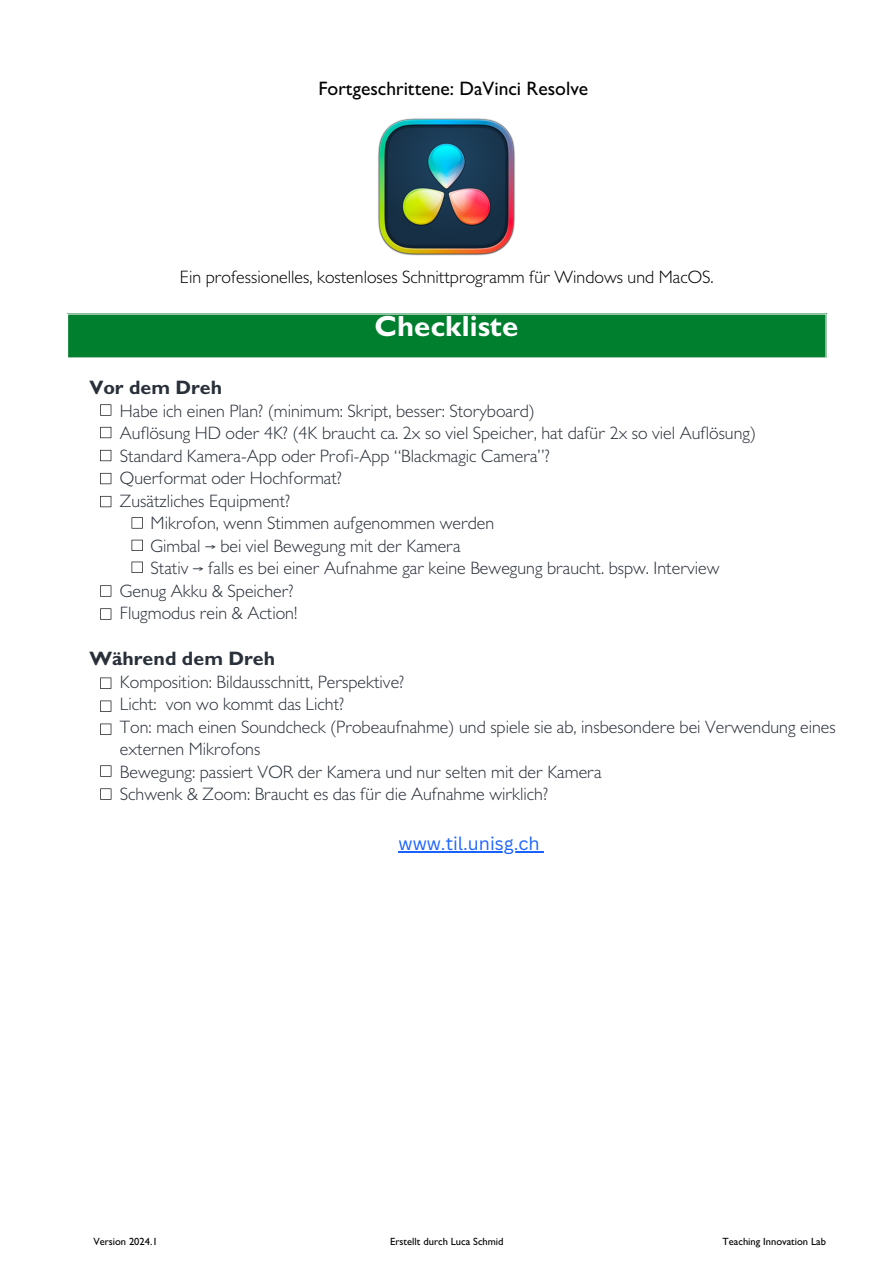
<style>
.page{position:relative;width:894px;height:1264px;background:#fff}
.page>*{position:absolute;margin:0;border:0;box-sizing:border-box;transform-origin:0 0}
.t1{font:700 29.25px "Gill Sans MT Pro";color:#fff}
.t2{font:500 19.5px "Gill Sans MT Pro";color:#000}
.t3{font:700 19.5px "Gill Sans MT Pro";color:#293039}
.t4{font:300 18px/22.5px "Gill Sans MT Pro";color:#293039}
.t5{font:300 18px "Gill Sans MT Pro";color:#000}
.t6{font:18px "Canva Sans";color:#1a62ff}
.t7{font:500 10.5px "Gill Sans MT Pro";color:#000}
.s1{font-family:"Free Mono";font-weight:400}
</style>
<div class="page">
<img style="left:378px;top:118px;width:137px;height:138px">
<div style="left:67px;top:314px;width:759px;height:44px;background:#00802f"></div>
<hr style="left:67px;top:314px;width:1px;height:43px;background:#fff">
<hr style="left:825px;top:314px;width:1px;height:43px;background:#fff">
<hr style="left:67px;top:357px;width:759px;height:1px;background:#fff">
<hr style="left:398px;top:851px;width:141px;height:1px;background:#1a62ff">
<svg style="left:100px;top:404px;width:11px;height:11px"></svg>
<svg style="left:100px;top:427px;width:11px;height:11px"></svg>
<svg style="left:100px;top:450px;width:11px;height:11px"></svg>
<svg style="left:100px;top:473px;width:11px;height:11px"></svg>
<svg style="left:100px;top:496px;width:11px;height:11px"></svg>
<svg style="left:131px;top:517px;width:12px;height:11px"></svg>
<svg style="left:131px;top:539px;width:12px;height:12px"></svg>
<svg style="left:131px;top:561px;width:12px;height:12px"></svg>
<svg style="left:100px;top:585px;width:11px;height:11px"></svg>
<svg style="left:100px;top:608px;width:11px;height:11px"></svg>
<svg style="left:100px;top:677px;width:11px;height:11px"></svg>
<svg style="left:100px;top:700px;width:11px;height:11px"></svg>
<svg style="left:100px;top:723px;width:11px;height:11px"></svg>
<svg style="left:100px;top:765px;width:11px;height:11px"></svg>
<svg style="left:100px;top:788px;width:11px;height:11px"></svg>
<p class="t2" style="left:318px;top:81px;width:271px">Fortgeschrittene: DaVinci Resolve</p>
<p class="t5" style="left:180px;top:271px;width:535px">Ein professionelles, kostenloses Schnittprogramm für Windows und MacOS.</p>
<h1 class="t1" style="left:375px;top:316px;width:145px">Checkliste</h1>
<p class="t3" style="left:89px;top:381px;width:134px">Vor dem Dreh</p>
<p class="t4" style="left:120px;top:402px;width:416px">Habe ich einen Plan? (minimum: Skript, besser: Storyboard)</p>
<p class="t4" style="left:120px;top:424px;width:637px">Auflösung HD oder 4K? (4K braucht ca. 2x so viel Speicher, hat dafür 2x so viel Auflösung)</p>
<p class="t4" style="left:120px;top:447px;width:431px">Standard Kamera-App oder Profi-App “Blackmagic Camera”?</p>
<p class="t4" style="left:120px;top:469px;width:223px">Querformat oder Hochformat?</p>
<p class="t4" style="left:120px;top:492px;width:172px">Zusätzliches Equipment?</p>
<p class="t4" style="left:150px;top:514px;width:345px">Mikrofon, wenn Stimmen aufgenommen werden</p>
<p class="t4" style="left:150px;top:537px;width:311px">Gimbal <span class="s1">⟶</span> bei viel Bewegung mit der Kamera</p>
<p class="t4" style="left:150px;top:559px;width:570px">Stativ <span class="s1">⟶</span> falls es bei einer Aufnahme gar keine Bewegung braucht. bspw. Interview</p>
<p class="t4" style="left:120px;top:582px;width:175px">Genug Akku &amp; Speicher?</p>
<p class="t4" style="left:120px;top:604px;width:179px">Flugmodus rein &amp; Action!</p>
<p class="t3" style="left:89px;top:652px;width:187px">Während dem Dreh</p>
<p class="t4" style="left:120px;top:673px;width:717px">Komposition: Bildausschnitt, Perspektive?<br>Licht: von wo kommt das Licht?<br>Ton: mach einen Soundcheck (Probeaufnahme) und spiele sie ab, insbesondere bei Verwendung eines externen Mikrofons<br>Bewegung: passiert VOR der Kamera und nur selten mit der Kamera<br>Schwenk &amp; Zoom: Braucht es das für die Aufnahme wirklich?</p>
<p class="t6" style="left:398px;top:830px;width:143px">www.til.unisg.ch</p>
<p class="t7" style="left:93px;top:1237px;width:66px">Version 2024.1</p>
<p class="t7" style="left:390px;top:1237px;width:115px">Erstellt durch Luca Schmid</p>
<p class="t7" style="left:722px;top:1237px;width:105px">Teaching Innovation Lab</p>
</div>
